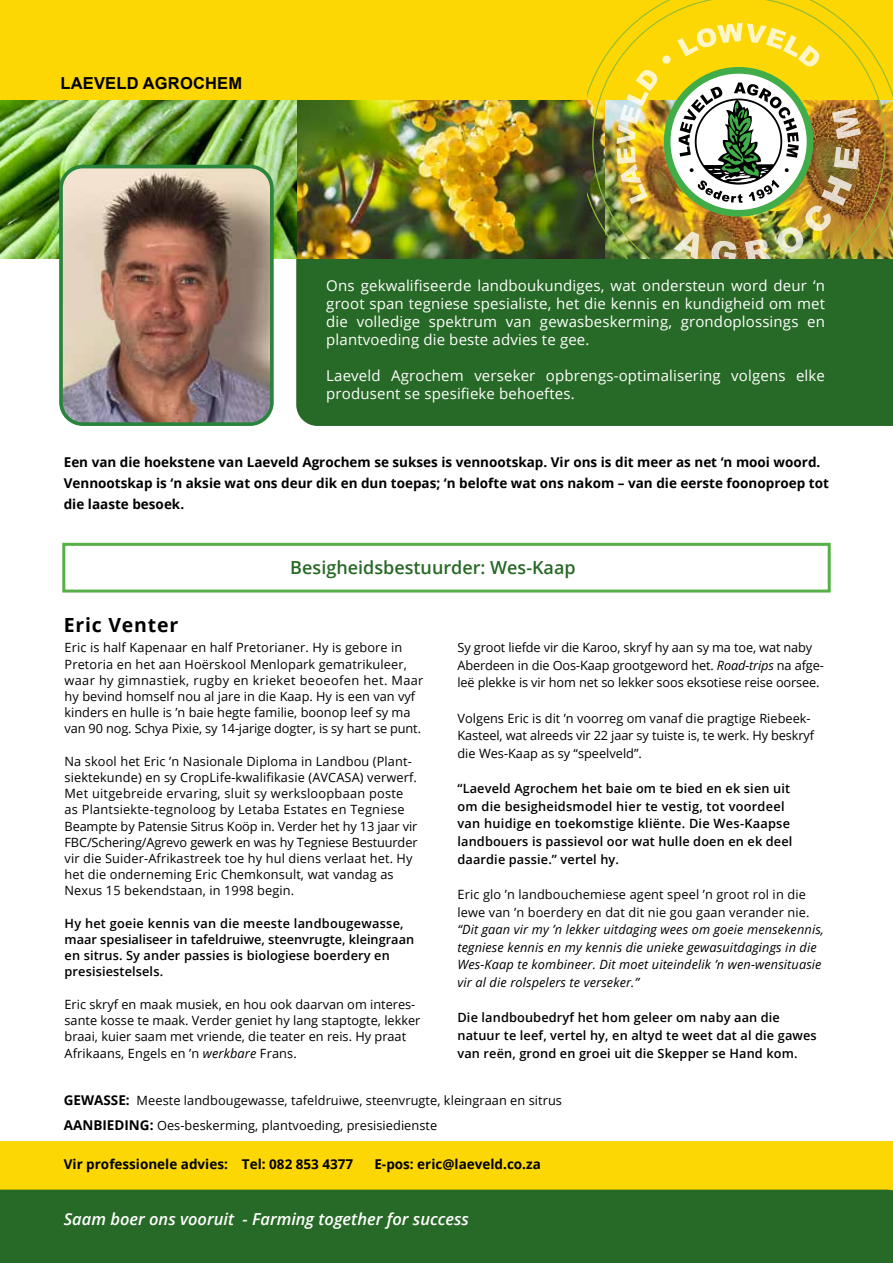
<style>
.page{position:relative;width:893px;height:1263px;background:#fff}
.page>*{position:absolute;margin:0;border:0;box-sizing:border-box;transform-origin:0 0}
.t1{font:700 19.5px "Open Sans";letter-spacing:.04em;color:#000}
.t2{font:600 18px "Open Sans";color:#276926}
.t3{font:italic 600 16.5px "Open Sans";color:#fff}
.t4{font:700 16.5px "Arial";letter-spacing:.01em;color:#000}
.t5{font:15px/18px "Open Sans";letter-spacing:.01em;color:#fff;text-align:justify}
.t6{font:700 13.5px/21px "Open Sans";color:#000}
.t7{font:12.75px/16.2px "Open Sans";letter-spacing:.005em;color:#000}
.t8{font:600 12.75px/17.5px "Open Sans";letter-spacing:.01em;color:#000}
.t9{font:italic 12.75px/17.5px "Open Sans";letter-spacing:.01em;color:#000}
.s1{font-style:italic}
.s2{font-weight:700;font-size:13.5px}
</style>
<div class="page">
<div style="left:296px;top:259px;width:597px;height:167px;background:#276926"></div>
<div style="left:0;top:0;width:893px;height:111px;background:#fcd703"></div>
<img style="left:0;top:100px;width:588px;height:159px">
<div style="left:0;top:1142px;width:893px;height:121px;background:#fcd703"></div>
<div style="left:0;top:1189px;width:893px;height:74px;background:#276926"></div>
<img style="left:61px;top:167px;width:211px;height:254px">
<div style="left:59px;top:165px;width:215px;height:261px;border:4px solid #29843c;border-radius:22px"></div>
<div style="left:62px;top:543px;width:769px;height:49px;border:3px solid #55b047"></div>
<img style="left:588px;top:0;width:305px;height:259px">
<svg style="left:662px;top:55px;width:9px;height:9px"></svg>
<img style="left:616px;top:70px;width:41px;height:134px">
<svg style="left:677px;top:23px;width:142px;height:44px"></svg>
<div style="left:664px;top:67px;width:149px;height:150px;background:#41ad49;border-radius:50%"></div>
<div style="left:670px;top:74px;width:137px;height:136px;background:#fff;border-radius:50%"></div>
<img style="left:674px;top:82px;width:187px;height:177px">
<p class="t4" style="left:61px;top:73px;width:183px">LAEVELD AGROCHEM</p>
<p class="t5" style="left:326px;top:276px;width:500px">Ons gekwalifiseerde landboukundiges, wat ondersteun word deur ‘n groot span tegniese spesialiste, het die kennis en kundigheid om met die volledige spektrum van gewasbeskerming, grondoplossings en plantvoeding die beste advies te gee.</p>
<p class="t5" style="left:326px;top:366px;width:500px">Laeveld Agrochem verseker opbrengs-optimalisering volgens elke produsent se spesifieke behoeftes.</p>
<p class="t6" style="left:64px;top:453px;width:767px">Een van die hoekstene van Laeveld Agrochem se sukses is vennootskap. Vir ons is dit meer as net ‘n mooi woord.<br>Vennootskap is ‘n aksie wat ons deur dik en dun toepas; ‘n belofte wat ons nakom – van die eerste foonoproep tot die laaste besoek.</p>
<h1 class="t1" style="left:64px;top:617px;width:116px">Eric Venter</h1>
<h2 class="t2" style="left:290px;top:561px;width:287px">Besigheidsbestuurder: Wes-Kaap</h2>
<p class="t7" style="left:65px;top:641px;width:360px">Eric is half Kapenaar en half Pretorianer. Hy is gebore in Pretoria en het aan Hoërskool Menlopark gematrikuleer, waar hy gimnastiek, rugby en krieket beoeofen het. Maar hy bevind homself nou al jare in die Kaap. Hy is een van vyf kinders en hulle is ’n baie hegte familie, boonop leef sy ma van 90 nog. Schya Pixie, sy 14-jarige dogter, is sy hart se punt.</p>
<p class="t7" style="left:65px;top:754px;width:355px">Na skool het Eric ’n Nasionale Diploma in Landbou (Plant&shy;siektekunde) en sy CropLife-kwalifikasie (AVCASA) verwerf.<br>Met uitgebreide ervaring, sluit sy werksloopbaan poste as Plantsiekte-tegnoloog by Letaba Estates en Tegniese Beampte by Patensie Sitrus Koöp in. Verder het hy 13 jaar vir FBC/Schering/Agrevo gewerk en was hy Tegniese Bestuurder vir die Suider-Afrikastreek toe hy hul diens verlaat het. Hy het die onderneming Eric Chemkonsult, wat vandag as Nexus 15 bekendstaan, in 1998 begin.</p>
<p class="t8" style="left:65px;top:916px;width:351px;line-height:16.2px">Hy het goeie kennis van die meeste landbougewasse, maar spesialiseer in tafeldruiwe, steenvrugte, kleingraan en sitrus. Sy ander passies is biologiese boerdery en presisiestelsels.</p>
<p class="t7" style="left:65px;top:997px;width:357px">Eric skryf en maak musiek, en hou ook daarvan om interes&shy;sante kosse te maak. Verder geniet hy lang staptogte, lekker braai, kuier saam met vriende, die teater en reis. Hy praat Afrikaans, Engels en ’n <span class="s1">werkbare</span> Frans.</p>
<p class="t7" style="left:457px;top:640px;width:368px;line-height:17.5px">Sy groot liefde vir die Karoo, skryf hy aan sy ma toe, wat naby<br>Aberdeen in die Oos-Kaap grootgeword het. <span class="s1">Road-trips</span> na afge&shy;leë plekke is vir hom net so lekker soos eksotiese reise oorsee.</p>
<p class="t7" style="left:457px;top:709px;width:358px;line-height:17.5px">Volgens Eric is dit ’n voorreg om vanaf die pragtige Riebeek-<br>Kasteel, wat alreeds vir 22 jaar sy tuiste is, te werk. Hy beskryf die Wes-Kaap as sy “speelveld”.</p>
<p class="t8" style="left:457px;top:781px;width:336px">“Laeveld Agrochem het baie om te bied en ek sien uit om die besigheidsmodel hier te vestig, tot voordeel van huidige en toekomstige kliënte. Die Wes-Kaapse landbouers is passievol oor wat hulle doen en ek deel daardie passie.” vertel hy.</p>
<p class="t7" style="left:457px;top:887px;width:354px;line-height:17.5px">Eric glo ’n landbouchemiese agent speel ’n groot rol in die lewe van ’n boerdery en dat dit nie gou gaan verander nie.</p>
<p class="t9" style="left:457px;top:922px;width:368px">“Dit gaan vir my ’n lekker uitdaging wees om goeie mensekennis, tegniese kennis en my kennis die unieke gewasuitdagings in die Wes-Kaap te kombineer. Dit moet uiteindelik ’n wen-wensituasie vir al die rolspelers te verseker.”</p>
<p class="t8" style="left:457px;top:1010px;width:361px">Die landboubedryf het hom geleer om naby aan die natuur te leef, vertel hy, en altyd te weet dat al die gawes van reën, grond en groei uit die Skepper se Hand kom.</p>
<p class="t7" style="left:64px;top:1094px;width:500px"><span class="s2">GEWASSE:</span> Meeste landbougewasse, tafeldruiwe, steenvrugte, kleingraan en sitrus</p>
<p class="t7" style="left:64px;top:1116px;width:375px"><span class="s2">AANBIEDING:</span> Oes-beskerming, plantvoeding, presisiedienste</p>
<p class="t6" style="left:64px;top:1155px;width:291px">Vir professionele advies: Tel: 082 853 4377</p>
<p class="t6" style="left:374px;top:1155px;width:168px">E-pos: eric@laeveld.co.za</p>
<p class="t3" style="left:64px;top:1212px;width:407px">Saam boer ons vooruit - Farming together for success</p>
</div>
